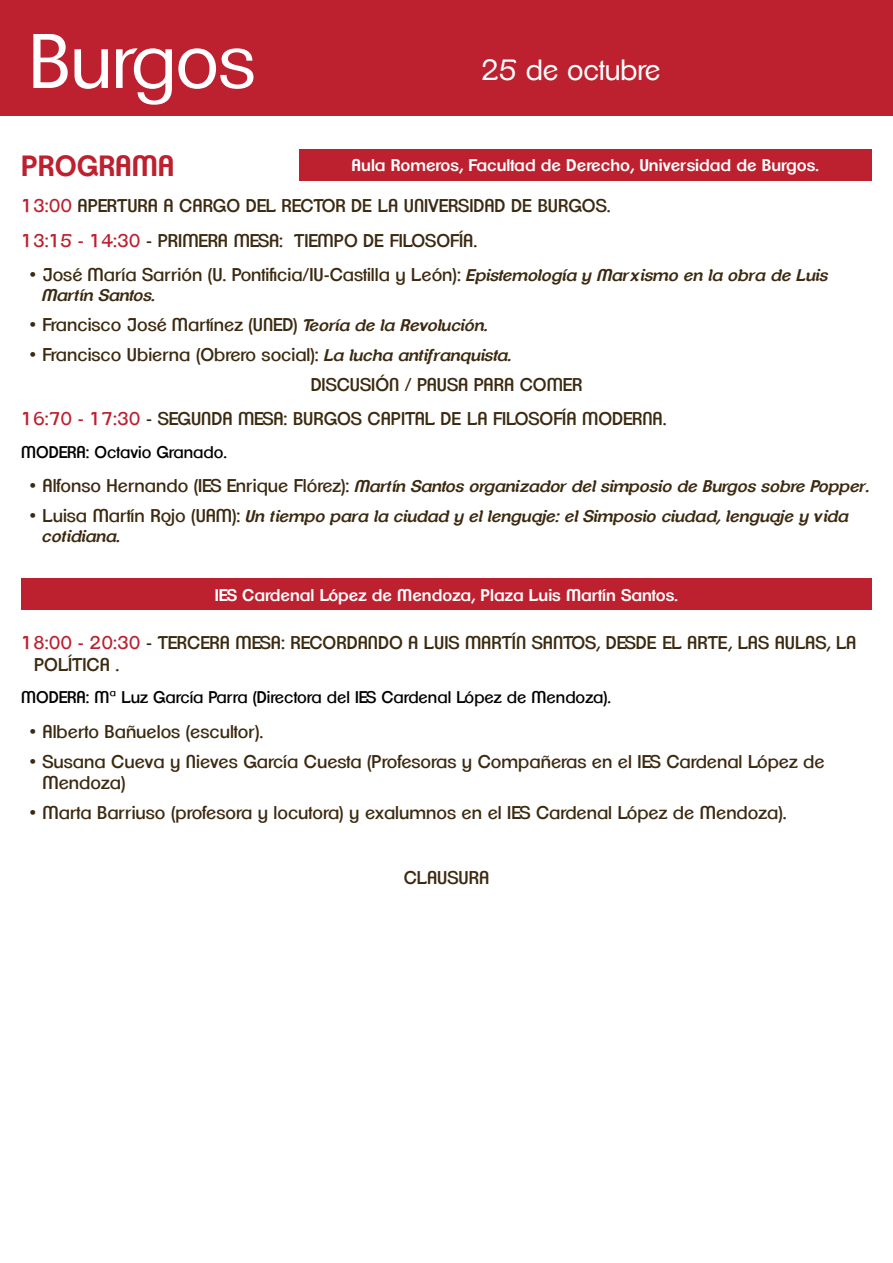
<style>
.page{position:relative;width:893px;height:1263px;background:#fff}
.page>*{position:absolute;margin:0;border:0;box-sizing:border-box;transform-origin:0 0}
.t1{font:75px "Clemente P Dag";color:#fff}
.t2{font:28.5px "Clemente P Dag";color:#fff}
.t3{font:600 28.5px "Clemente P Dak";color:#bd202f}
.t4{font:18px/21.6px "Clemente P Dai";color:#3c2a10}
.t5{font:italic 600 16.5px/19.8px "Clemente P Dal";color:#3c2a10}
.t6{font:600 16.5px "Clemente P Dak";color:#fff}
.t7{font:16.5px "Clemente P Dai";color:#000}
.s1{color:#bd202f}
.s2{font-family:"Clemente P Dal";font-weight:600;font-style:italic;font-size:16.5px}
.s3{font-family:"Clemente P Dai";font-weight:400;font-style:normal;font-size:18px}
</style>
<div class="page">
<div style="left:299px;top:149px;width:573px;height:32px;background:#bd202f"></div>
<div style="left:0;top:0;width:893px;height:116px;background:#bd202f"></div>
<div style="left:21px;top:578px;width:851px;height:32px;background:#bd202f"></div>
<h1 class="t1" style="left:29px;top:18px;width:227px">Burgos</h1>
<h2 class="t2" style="left:481px;top:53px;width:181px">25 de octubre</h2>
<h2 class="t3" style="left:21px;top:149px;width:155px">PROGRAMA</h2>
<p class="t4" style="left:21px;top:188px;width:591px;line-height:34.3px"><span class="s1">13:00</span> APERTURA A CARGO DEL RECTOR DE LA UNIVERSIDAD DE BURGOS.<br><span class="s1">13:15 - 14:30</span> - PRIMERA MESA: TIEMPO DE FILOSOFÍA.</p>
<p class="t4" style="left:30px;top:264px;width:800px">• José María Sarrión (U. Pontificia/IU-Castilla y León): <span class="s2">Epistemología y Marxismo en la obra de Luis</span></p>
<p class="t5" style="left:43px;top:285px;width:115px">Martín Santos.</p>
<p class="t4" style="left:30px;top:313px;width:461px">• Francisco José Martínez (UNED) <span class="s2">Teoría de la Revolución.</span></p>
<p class="t4" style="left:311px;top:339px;width:273px;line-height:30.2px;text-indent:-281px">• Francisco Ubierna (Obrero social): <span class="s2">La lucha antifranquista.<br></span>DISCUSIÓN / PAUSA PARA COMER</p>
<p class="t4" style="left:21px;top:408px;width:647px"><span class="s1">16:70 - 17:30</span> - SEGUNDA MESA: BURGOS CAPITAL DE LA FILOSOFÍA MODERNA.</p>
<p class="t7" style="left:21px;top:442px;width:207px">MODERA: Octavio Granado.</p>
<p class="t5" style="left:30px;top:476px;width:842px"><span class="s3">• Alfonso Hernando (IES Enrique Flórez):</span> Martín Santos organizador del simposio de Burgos sobre Popper.</p>
<p class="t5" style="left:43px;top:506px;width:808px;text-indent:-13px"><span class="s3">• Luisa Martín Rojo (UAM):</span> Un tiempo para la ciudad y el lenguaje: el Simposio ciudad, lenguaje y vida cotidiana.</p>
<p class="t6" style="left:352px;top:156px;width:469px">Aula Romeros, Facultad de Derecho, Universidad de Burgos.</p>
<p class="t6" style="left:215px;top:585px;width:465px">IES Cardenal López de Mendoza, Plaza Luis Martín Santos.</p>
<p class="t4" style="left:34px;top:632px;width:824px;text-indent:-13px"><span class="s1">18:00 - 20:30</span> - TERCERA MESA: RECORDANDO A LUIS MARTÍN SANTOS, DESDE EL ARTE, LAS AULAS, LA<br>POLÍTICA .</p>
<p class="t7" style="left:21px;top:688px;width:591px">MODERA: Mª Luz García Parra (Directora del IES Cardenal López de Mendoza).</p>
<p class="t4" style="left:30px;top:720px;width:235px">• Alberto Bañuelos (escultor).</p>
<p class="t4" style="left:43px;top:750px;width:784px;text-indent:-13px">• Susana Cueva y Nieves García Cuesta (Profesoras y Compañeras en el IES Cardenal López de<br>Mendoza)</p>
<p class="t4" style="left:30px;top:802px;width:758px">• Marta Barriuso (profesora y locutora) y exalumnos en el IES Cardenal López de Mendoza).</p>
<p class="t4" style="left:404px;top:866px;width:87px">CLAUSURA</p>
</div>
